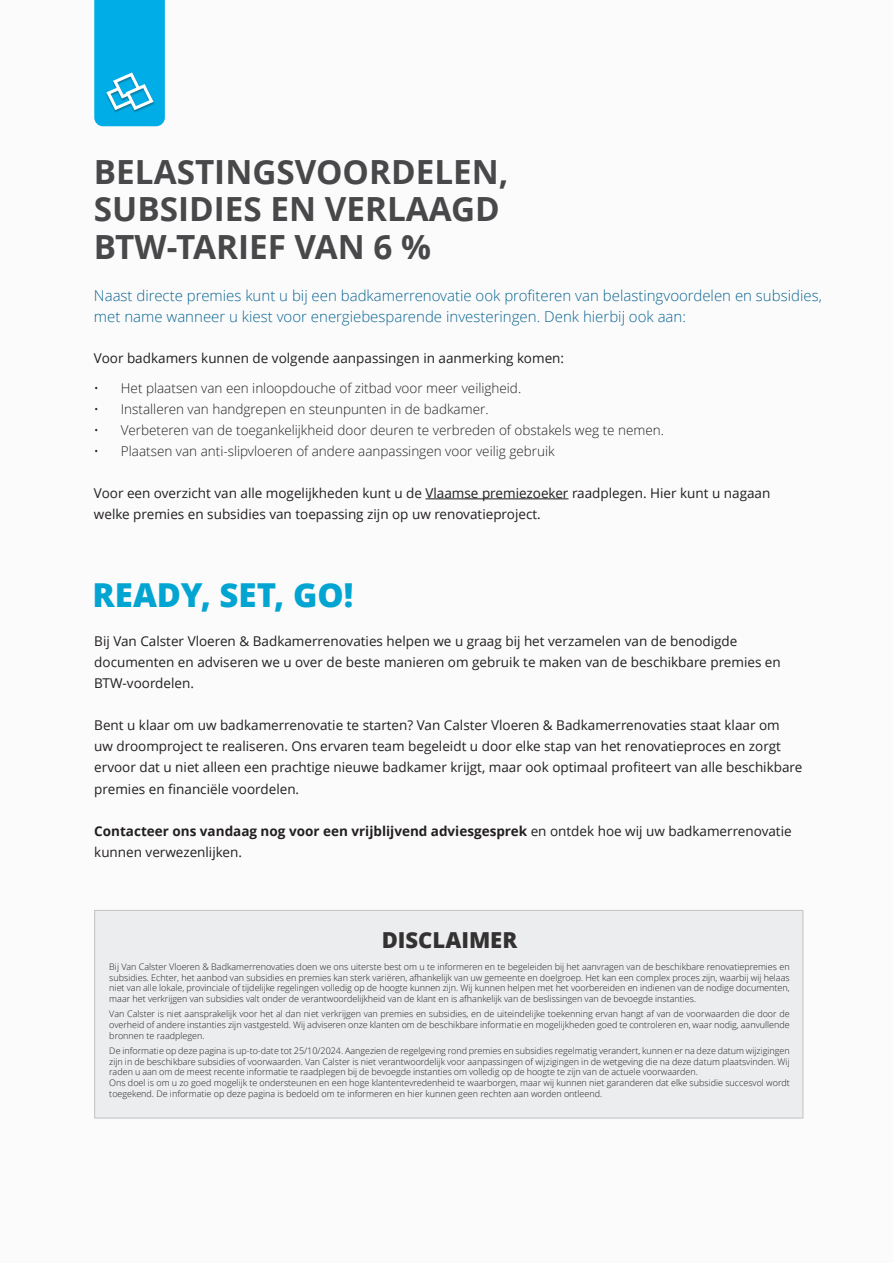
<style>
.page{position:relative;width:893px;height:1263px;background:#fbfbfb}
.page>*{position:absolute;margin:0;border:0;box-sizing:border-box;transform-origin:0 0}
.t1{font:700 33.3px/37.5px "Open Sans";color:#48484a}
.t2{font:800 33px "Open Sans";color:#02a4d1}
.t3{font:800 22.05px "Open Sans";color:#333132}
.t4{font:300 15px/21px "Open Sans";color:#0d6794}
.t5{font:13.5px/21px "Open Sans";color:#231f20}
.t6{font:300 13.5px "Open Sans";color:#231f20}
.t7{font:700 13.5px/21px "Open Sans";color:#231f20}
.t8{font:300 9px/10.8px "Open Sans";color:#231f20;text-align:justify}
.s1{font-weight:400}
</style>
<div class="page">
<div style="left:94px;top:910px;width:709px;height:208px;background:#ecedee;border:1px solid #c0c2c4"></div>
<hr style="left:425px;top:498px;width:143px;height:1px;background:#231f20">
<svg style="left:94px;top:0;width:71px;height:126px"></svg>
<h1 class="t1" style="left:94px;top:152px;width:416px">BELASTINGSVOORDELEN,<br>SUBSIDIES EN VERLAAGD<br>BTW-TARIEF VAN 6 %</h1>
<h3 class="t4" style="left:94px;top:284px;width:729px">Naast directe premies kunt u bij een badkamerrenovatie ook profiteren van belastingvoordelen en subsidies, met name wanneer u kiest voor energiebesparende investeringen. Denk hierbij ook aan:</h3>
<h3 class="t5" style="left:94px;top:348px;width:472px">Voor badkamers kunnen de volgende aanpassingen in aanmerking komen:</h3>
<h3 class="t6" style="left:94px;top:379px;width:429px">• Het plaatsen van een inloopdouche of zitbad voor meer veiligheid.</h3>
<h3 class="t6" style="left:94px;top:400px;width:396px">• Installeren van handgrepen en steunpunten in de badkamer.</h3>
<h3 class="t6" style="left:94px;top:421px;width:572px">• Verbeteren van de toegankelijkheid door deuren te verbreden of obstakels weg te nemen.</h3>
<h3 class="t6" style="left:94px;top:442px;width:462px">• Plaatsen van anti-slipvloeren of andere aanpassingen voor veilig gebruik</h3>
<h3 class="t5" style="left:94px;top:482px;width:678px">Voor een overzicht van alle mogelijkheden kunt u de Vlaamse premiezoeker raadplegen. Hier kunt u nagaan welke premies en subsidies van toepassing zijn op uw renovatieproject.</h3>
<h2 class="t2" style="left:93px;top:570px;width:262px">READY, SET, GO!</h2>
<h3 class="t5" style="left:94px;top:631px;width:688px">Bij Van Calster Vloeren &amp; Badkamerrenovaties helpen we u graag bij het verzamelen van de benodigde documenten en adviseren we u over de beste manieren om gebruik te maken van de beschikbare premies en<br>BTW-voordelen.</h3>
<p class="t5" style="left:94px;top:715px;width:710px">Bent u klaar om uw badkamerrenovatie te starten? Van Calster Vloeren &amp; Badkamerrenovaties staat klaar om<br>uw droomproject te realiseren. Ons ervaren team begeleidt u door elke stap van het renovatieproces en zorgt ervoor dat u niet alleen een prachtige nieuwe badkamer krijgt, maar ook optimaal profiteert van alle beschikbare premies en financiële voordelen.</p>
<h3 class="t7" style="left:94px;top:820px;width:699px">Contacteer ons vandaag nog voor een vrijblijvend adviesgesprek <span class="s1">en ontdek hoe wij uw badkamerrenovatie kunnen verwezenlijken.</span></h3>
<h3 class="t3" style="left:382px;top:923px;width:137px">DISCLAIMER</h3>
<p class="t8" style="left:109px;top:961px;width:682px">Bij Van Calster Vloeren &amp; Badkamerrenovaties doen we ons uiterste best om u te informeren en te begeleiden bij het aanvragen van de beschikbare renovatiepremies en subsidies. Echter, het aanbod van subsidies en premies kan sterk variëren, afhankelijk van uw gemeente en doelgroep. Het kan een complex proces zijn, waarbij wij helaas niet van alle lokale, provinciale of tijdelijke regelingen volledig op de hoogte kunnen zijn. Wij kunnen helpen met het voorbereiden en indienen van de nodige documenten, maar het verkrijgen van subsidies valt onder de verantwoordelijkheid van de klant en is afhankelijk van de beslissingen van de bevoegde instanties.</p>
<p class="t8" style="left:109px;top:1008px;width:682px">Van Calster is niet aansprakelijk voor het al dan niet verkrijgen van premies en subsidies, en de uiteindelijke toekenning ervan hangt af van de voorwaarden die door de overheid of andere instanties zijn vastgesteld. Wij adviseren onze klanten om de beschikbare informatie en mogelijkheden goed te controleren en, waar nodig, aanvullende bronnen te raadplegen.</p>
<p class="t8" style="left:109px;top:1045px;width:682px;text-align:left">De informatie op deze pagina is up-to-date tot 25/10/2024. Aangezien de regelgeving rond premies en subsidies regelmatig verandert, kunnen er na deze datum wijzigingen zijn in de beschikbare subsidies of voorwaarden. Van Calster is niet verantwoordelijk voor aanpassingen of wijzigingen in de wetgeving die na deze datum plaatsvinden. Wij raden u aan om de meest recente informatie te raadplegen bij de bevoegde instanties om volledig op de hoogte te zijn van de actuele voorwaarden.<br>Ons doel is om u zo goed mogelijk te ondersteunen en een hoge klantentevredenheid te waarborgen, maar wij kunnen niet garanderen dat elke subsidie succesvol wordt toegekend. De informatie op deze pagina is bedoeld om te informeren en hier kunnen geen rechten aan worden ontleend.</p>
</div>
